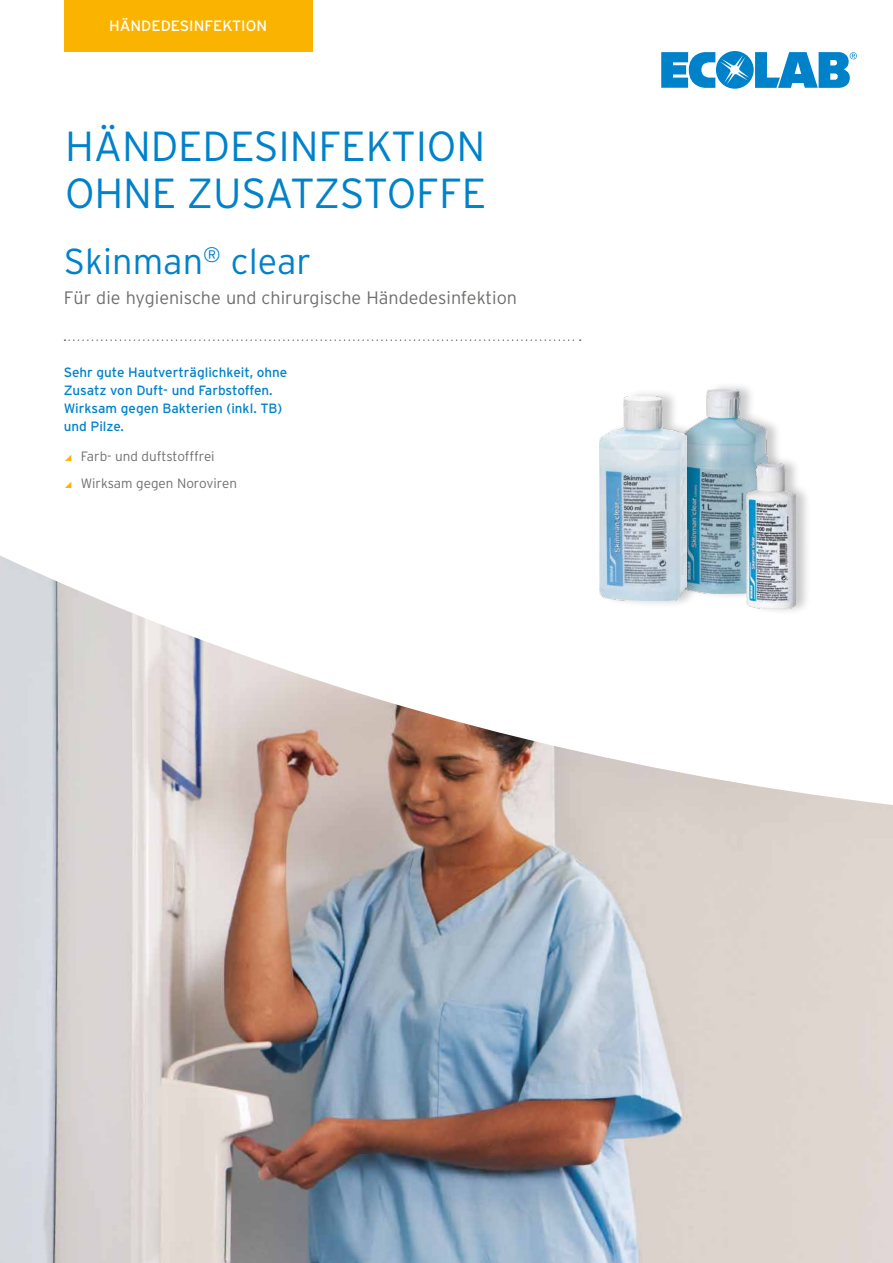
<style>
.page{position:relative;width:893px;height:1263px;background:#fff}
.page>*{position:absolute;margin:0;border:0;box-sizing:border-box;transform-origin:0 0}
.t1{font:300 42px/46.5px "Interstate";letter-spacing:-.005em;color:#0082ca}
.t2{font:300 36px "Interstate";color:#0082ca}
.t3{font:300 18px "Interstate";color:#6f6f6e}
.t4{font:15px "Interstate";color:#fff}
.t5{font:13.5px/18px "Interstate";color:#0082ca}
.t6{font:300 13.5px/26.5px "Interstate";color:#6f6f6e}
.s1{color:#fab400}
</style>
<div class="page">
<img style="left:0;top:555px;width:893px;height:708px">
<svg style="left:65px;top:339px;width:516px;height:2px"></svg>
<svg style="left:661px;top:51px;width:196px;height:38px"></svg>
<div style="left:678px;top:381px;width:105px;height:220px;background:#000;opacity:.21"></div>
<img style="left:703px;top:389px;width:64px;height:204px">
<div style="left:747px;top:455px;width:65px;height:161px;background:#000;opacity:.21"></div>
<img style="left:747px;top:463px;width:48px;height:145px">
<div style="left:600px;top:388px;width:103px;height:221px;background:#000;opacity:.21"></div>
<img style="left:600px;top:397px;width:86px;height:204px">
<div style="left:64px;top:0;width:249px;height:51px;background:#fab400"></div>
<p class="t4" style="left:109px;top:18px;width:159px">HÄNDEDESINFEKTION</p>
<h1 class="t1" style="left:65px;top:123px;width:423px">HÄNDEDESINFEKTION<br>OHNE ZUSATZSTOFFE</h1>
<h2 class="t2" style="left:64px;top:241px;width:249px">Skinman<sup>®</sup> clear</h2>
<h3 class="t3" style="left:64px;top:287px;width:455px">Für die hygienische und chirurgische Händedesinfektion</h3>
<p class="t5" style="left:64px;top:363px;width:225px">Sehr gute Hautverträglichkeit, ohne<br>Zusatz von Duft- und Farbstoffen.<br>Wirksam gegen Bakterien (inkl. TB) und Pilze.</p>
<p class="t6" style="left:64px;top:443px;width:175px"><span class="s1">◢</span> Farb- und duftstofffrei<br><span class="s1">◢</span> Wirksam gegen Noroviren</p>
</div>
